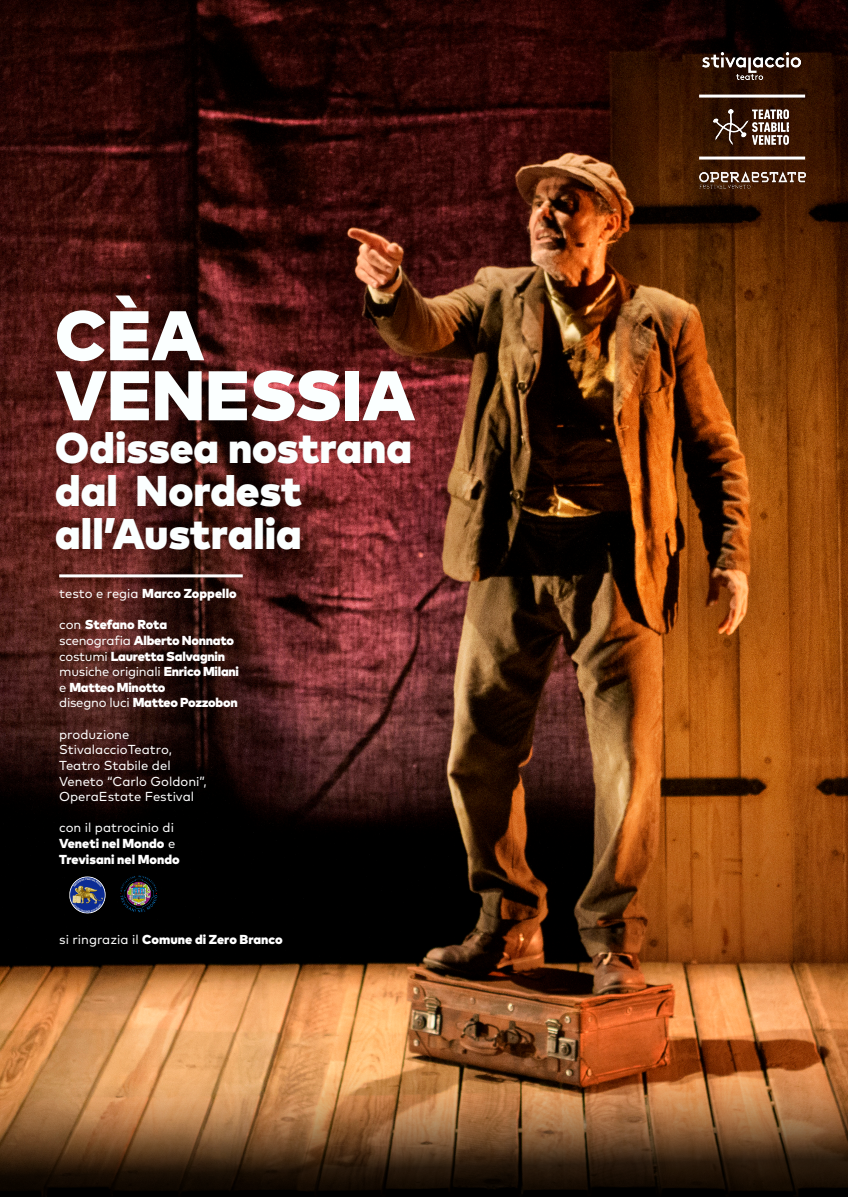
<style>
.page{position:relative;width:848px;height:1197px;background:#fff}
.page>*{position:absolute;margin:0;border:0;box-sizing:border-box;transform-origin:0 0}
.t1{font:900 70px/60px "Mark Pro";color:#fbffff}
.t2{font:900 43px/43px "Mark Pro";color:#fbffff}
.t3{font:900 13px/15.6px "Mark Pro";letter-spacing:-.015em;color:#fff}
.t4{font:13px/15.6px "Mark Pro";color:#fff}
.s1{font-weight:400}
</style>
<div class="page">
<img style="left:0;top:0;width:848px;height:1064px">
<hr style="left:59px;top:574px;width:184px;height:3px;background:#fff">
<svg style="left:0;top:1064px;width:848px;height:132px;background:#79502d"></svg>
<img style="left:67px;top:875px;width:40px;height:38px">
<img style="left:702px;top:53px;width:98px;height:27px">
<img style="left:713px;top:109px;width:75px;height:36px">
<hr style="left:699px;top:95px;width:106px;height:3px;background:#fff">
<hr style="left:699px;top:156px;width:106px;height:3px;background:#fff">
<img style="left:699px;top:171px;width:106px;height:17px">
<img style="left:120px;top:874px;width:38px;height:39px">
<h1 class="t1" style="left:55px;top:299px;width:361px">CÈA<br>VENESSIA</h1>
<h2 class="t2" style="left:55px;top:423px;width:358px">Odissea nostrana dal Nordest all’Australia</h2>
<p class="t3" style="left:59px;top:584px;width:179px"><span class="s1">testo e regia</span> Marco Zoppello</p>
<p class="t3" style="left:59px;top:616px;width:181px"><span class="s1">con</span> Stefano Rota <span class="s1">scenografia</span> Alberto Nonnato <span class="s1">costumi</span> Lauretta Salvagnin <span class="s1">musiche originali</span> Enrico Milani <span class="s1">e</span> Matteo Minotto<br><span class="s1">disegno luci</span> Matteo Pozzobon</p>
<p class="t4" style="left:59px;top:725px;width:149px">produzione<br>StivalaccioTeatro,<br>Teatro Stabile del<br>Veneto “Carlo Goldoni”,<br>OperaEstate Festival</p>
<p class="t3" style="left:59px;top:818px;width:122px"><span class="s1">con il patrocinio di<br></span>Veneti nel Mondo <span class="s1">e<br></span>Trevisani nel Mondo</p>
<p class="t3" style="left:59px;top:930px;width:225px"><span class="s1">si ringrazia il</span> Comune di Zero Branco</p>
</div>
